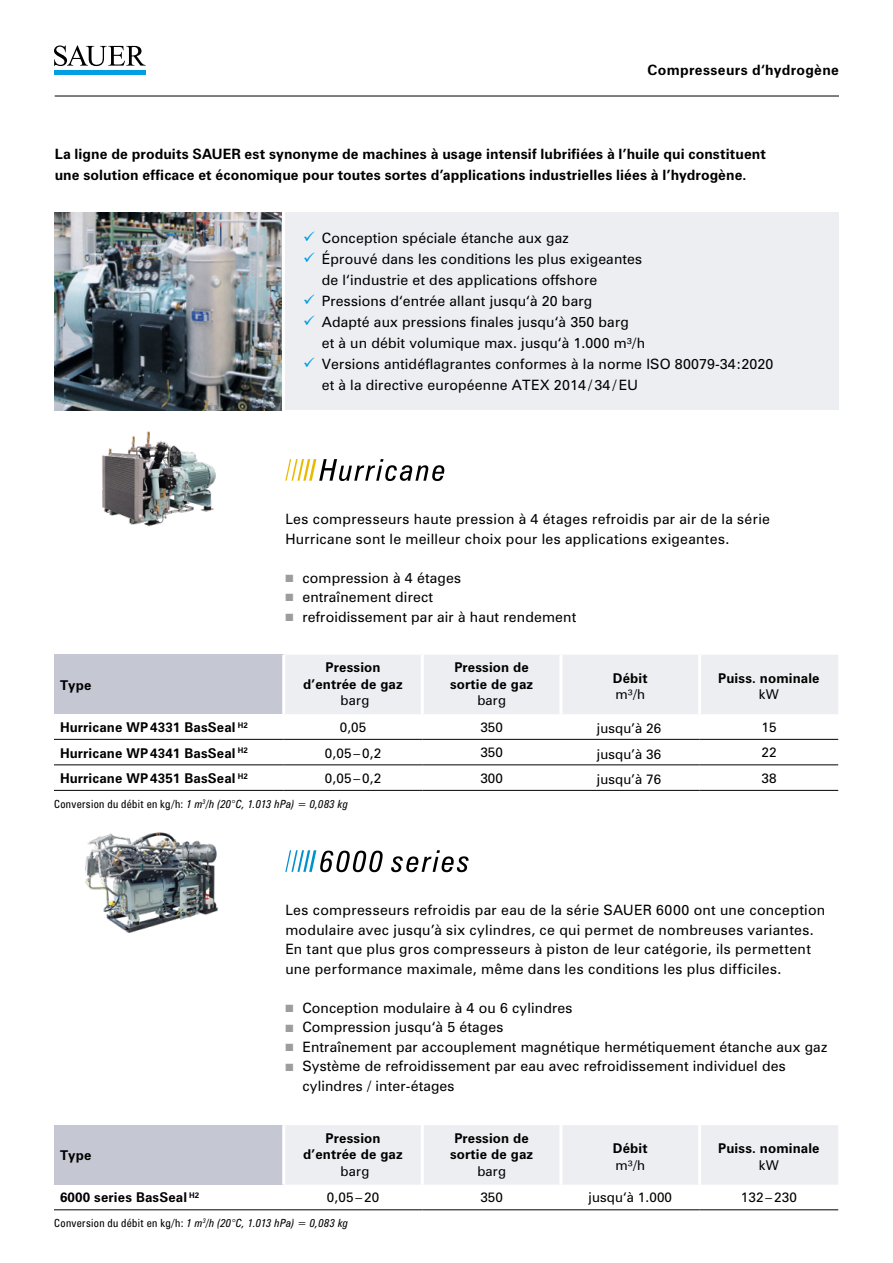
<style>
.page{position:relative;width:893px;height:1263px;background:#fff}
.page>*{position:absolute;margin:0;border:0;box-sizing:border-box;transform-origin:0 0}
.fließ{font:14.25px/19.5px "Zurich BT";letter-spacing:.01em;color:#000}
.fließ-2{font:700 14.25px/21px "Zurich BT";letter-spacing:.005em;color:#000}
.überschrift_orange_a{font:700 14.25px "Zurich BT";letter-spacing:.02em;color:#000}
.fließ-3{font:700 13.5px/16.5px "Zurich BT";letter-spacing:.01em;color:#000;text-align:center}
.fließ-4{font:13.5px "Zurich BT";letter-spacing:.01em;color:#000}
.bu_zurich_cond_7_5_p{font:italic condensed 11.25px "Zurich BT";letter-spacing:.015em;color:#000}
.s1{color:#9c9d9d}
.s2{font-weight:400}
.s3{font-style:normal}
</style>
<div class="page">
<div style="left:285px;top:213px;width:554px;height:197px;background:#edeef2"></div>
<hr style="left:55px;top:96px;width:784px;height:1px;background:#000">
<img style="left:54px;top:213px;width:228px;height:197px">
<svg style="left:54px;top:45px;width:92px;height:21px"></svg>
<hr style="left:54px;top:71px;width:92px;height:4px;background:#009ee3">
<img style="left:102px;top:431px;width:114px;height:96px">
<svg style="left:285px;top:459px;width:159px;height:22px"></svg>
<div style="left:54px;top:655px;width:230px;height:59px;background:#c5c8d3"></div>
<div style="left:285px;top:655px;width:553px;height:59px;background:#edeef2"></div>
<hr style="left:54px;top:739px;width:230px;height:1px;background:#000">
<hr style="left:284px;top:739px;width:138px;height:1px;background:#000">
<hr style="left:422px;top:739px;width:139px;height:1px;background:#000">
<hr style="left:561px;top:739px;width:139px;height:1px;background:#000">
<hr style="left:700px;top:739px;width:138px;height:1px;background:#000">
<hr style="left:54px;top:764px;width:230px;height:1px;background:#000">
<hr style="left:284px;top:764px;width:138px;height:1px;background:#000">
<hr style="left:422px;top:764px;width:139px;height:1px;background:#000">
<hr style="left:561px;top:764px;width:139px;height:1px;background:#000">
<hr style="left:700px;top:764px;width:138px;height:1px;background:#000">
<hr style="left:282px;top:655px;width:3px;height:59px;background:#fff">
<hr style="left:421px;top:655px;width:3px;height:59px;background:#fff">
<hr style="left:559px;top:655px;width:3px;height:59px;background:#fff">
<hr style="left:698px;top:655px;width:3px;height:59px;background:#fff">
<hr style="left:54px;top:790px;width:230px;height:1px;background:#000">
<hr style="left:284px;top:790px;width:138px;height:1px;background:#000">
<hr style="left:422px;top:790px;width:139px;height:1px;background:#000">
<hr style="left:561px;top:790px;width:139px;height:1px;background:#000">
<hr style="left:700px;top:790px;width:138px;height:1px;background:#000">
<div style="left:54px;top:1125px;width:230px;height:60px;background:#c5c8d3"></div>
<div style="left:285px;top:1125px;width:553px;height:60px;background:#edeef2"></div>
<hr style="left:282px;top:1125px;width:3px;height:60px;background:#fff">
<hr style="left:421px;top:1125px;width:3px;height:60px;background:#fff">
<hr style="left:559px;top:1125px;width:3px;height:60px;background:#fff">
<hr style="left:698px;top:1125px;width:3px;height:60px;background:#fff">
<hr style="left:54px;top:1209px;width:230px;height:1px;background:#000">
<hr style="left:284px;top:1209px;width:138px;height:1px;background:#000">
<hr style="left:422px;top:1209px;width:139px;height:1px;background:#000">
<hr style="left:561px;top:1209px;width:139px;height:1px;background:#000">
<hr style="left:700px;top:1209px;width:138px;height:1px;background:#000">
<svg style="left:391px;top:850px;width:78px;height:22px"></svg>
<svg style="left:285px;top:850px;width:98px;height:22px"></svg>
<img style="left:85px;top:832px;width:133px;height:101px">
<p class="überschrift_orange_a" style="left:648px;top:61px;width:193px">Compresseurs d‘hydrogène</p>
<p class="fließ-2" style="left:55px;top:143px;width:713px">La ligne de produits SAUER est synonyme de machines à usage intensif lubrifiées à l’huile qui constituent une solution efficace et économique pour toutes sortes d’applications industrielles liées à l’hydrogène.</p>
<p class="fließ" style="left:322px;top:228px;width:249px">Conception spéciale étanche aux gaz</p>
<p class="fließ" style="left:322px;top:248px;width:322px;line-height:21px">Éprouvé dans les conditions les plus exigeantes de l‘industrie et des applications offshore</p>
<p class="fließ" style="left:322px;top:291px;width:272px">Pressions d‘entrée allant jusqu‘à 20 barg</p>
<p class="fließ" style="left:322px;top:311px;width:325px;line-height:21px">Adapté aux pressions finales jusqu‘à 350 barg<br>et à un débit volumique max. jusqu‘à 1.000 m³/h</p>
<p class="fließ" style="left:322px;top:353px;width:453px;line-height:21px">Versions antidéflagrantes conformes à la norme ISO 80079-34:2020 et à la directive européenne ATEX 2014 / 34 /EU</p>
<p class="fließ-3" style="left:60px;top:677px;width:33px">Type</p>
<p class="fließ" style="left:285px;top:509px;width:486px">Les compresseurs haute pression à 4 étages refroidis par air de la série<br>Hurricane sont le meilleur choix pour les applications exigeantes.</p>
<p class="fließ" style="left:285px;top:568px;width:177px"><span class="s1">■</span> compression à 4 étages</p>
<p class="fließ" style="left:285px;top:587px;width:149px"><span class="s1">■</span> entraînement direct</p>
<p class="fließ" style="left:285px;top:607px;width:292px"><span class="s1">■</span> refroidissement par air à haut rendement</p>
<p class="fließ-3" style="left:303px;top:659px;width:101px">Pression d’entrée de gaz <span class="s2">barg</span></p>
<p class="fließ-3" style="left:450px;top:659px;width:85px">Pression de sortie de gaz <span class="s2">barg</span></p>
<p class="fließ-3" style="left:613px;top:669px;width:36px">Débit</p>
<p class="fließ-4" style="left:615px;top:686px;width:31px">m³/h</p>
<p class="fließ-3" style="left:718px;top:669px;width:103px">Puiss. nominale</p>
<p class="fließ-4" style="left:759px;top:686px;width:22px">kW</p>
<p class="fließ-3" style="left:60px;top:719px;width:189px">Hurricane WP4331 BasSeal <sup>H2</sup></p>
<p class="fließ-4" style="left:340px;top:719px;width:28px">0,05</p>
<p class="fließ-4" style="left:480px;top:719px;width:24px">350</p>
<p class="fließ-4" style="left:597px;top:720px;width:66px">jusqu’à 26</p>
<p class="fließ-4" style="left:761px;top:719px;width:17px">15</p>
<p class="fließ-3" style="left:60px;top:744px;width:189px">Hurricane WP4341 BasSeal <sup>H2</sup></p>
<p class="fließ-4" style="left:325px;top:745px;width:58px">0,05 – 0,2</p>
<p class="fließ-4" style="left:480px;top:744px;width:24px">350</p>
<p class="fließ-4" style="left:597px;top:746px;width:66px">jusqu’à 36</p>
<p class="fließ-4" style="left:761px;top:744px;width:17px">22</p>
<p class="fließ-3" style="left:60px;top:770px;width:189px">Hurricane WP4351 BasSeal <sup>H2</sup></p>
<p class="fließ-4" style="left:325px;top:770px;width:58px">0,05 – 0,2</p>
<p class="fließ-4" style="left:480px;top:770px;width:24px">300</p>
<p class="fließ-4" style="left:597px;top:771px;width:66px">jusqu’à 76</p>
<p class="fließ-4" style="left:761px;top:770px;width:17px">38</p>
<p class="bu_zurich_cond_7_5_p" style="left:54px;top:797px;width:296px"><span class="s3">Conversion du débit en kg/h:</span> 1 m<sup>3</sup>/h (20°C, 1.013 hPa) = 0,083 kg</p>
<p class="fließ-3" style="left:60px;top:1147px;width:33px">Type</p>
<p class="fließ" style="left:285px;top:900px;width:541px">Les compresseurs refroidis par eau de la série SAUER 6000 ont une conception modulaire avec jusqu’à six cylindres, ce qui permet de nombreuses variantes.</p>
<p class="fließ" style="left:285px;top:939px;width:527px">En tant que plus gros compresseurs à piston de leur catégorie, ils permettent une performance maximale, même dans les conditions les plus difficiles.</p>
<p class="fließ" style="left:285px;top:998px;width:289px"><span class="s1">■</span> Conception modulaire à 4 ou 6 cylindres</p>
<p class="fließ" style="left:285px;top:1017px;width:220px"><span class="s1">■</span> Compression jusqu‘à 5 étages</p>
<p class="fließ" style="left:285px;top:1037px;width:543px"><span class="s1">■</span> Entraînement par accouplement magnétique hermétiquement étanche aux gaz</p>
<p class="fließ" style="left:302px;top:1056px;width:485px;text-indent:-17px"><span class="s1">■</span> Système de refroidissement par eau avec refroidissement individuel des cylindres / inter-étages</p>
<p class="fließ-3" style="left:303px;top:1129px;width:101px">Pression d’entrée de gaz <span class="s2">barg</span></p>
<p class="fließ-3" style="left:450px;top:1129px;width:85px">Pression de sortie de gaz <span class="s2">barg</span></p>
<p class="fließ-3" style="left:613px;top:1140px;width:36px">Débit</p>
<p class="fließ-4" style="left:615px;top:1157px;width:31px">m³/h</p>
<p class="fließ-3" style="left:718px;top:1140px;width:103px">Puiss. nominale</p>
<p class="fließ-4" style="left:759px;top:1157px;width:22px">kW</p>
<p class="fließ-3" style="left:60px;top:1189px;width:141px">6000 series BasSeal <sup>H2</sup></p>
<p class="fließ-4" style="left:327px;top:1189px;width:54px">0,05 – 20</p>
<p class="fließ-4" style="left:480px;top:1189px;width:24px">350</p>
<p class="fließ-4" style="left:588px;top:1189px;width:85px">jusqu‘à 1.000</p>
<p class="fließ-4" style="left:741px;top:1189px;width:57px">132 – 230</p>
<p class="bu_zurich_cond_7_5_p" style="left:54px;top:1216px;width:296px"><span class="s3">Conversion du débit en kg/h:</span> 1 m<sup>3</sup>/h (20°C, 1.013 hPa) = 0,083 kg</p>
</div>
